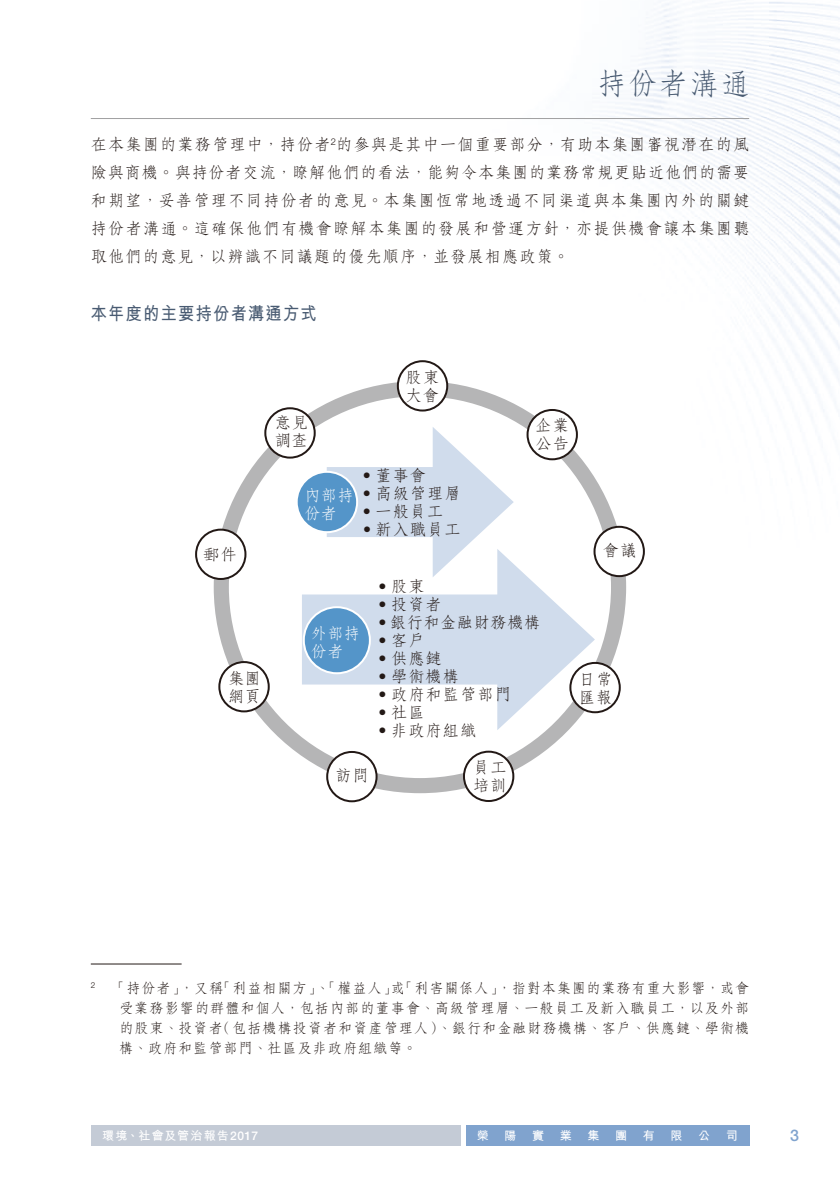
<style>
.page{position:relative;width:840px;height:1191px;background:#fff}
.page>*{position:absolute;margin:0;border:0;box-sizing:border-box;transform-origin:0 0}
.t1{font:30px "DF Fang Song Std W4";letter-spacing:.08em;color:#495b72;scale:.95 1}
.t2{font:700 18px "M Hei HK";letter-spacing:.08em;color:#495b72;scale:.9 1}
.t3{font:16px/18px "DF Fang Song Std W4";letter-spacing:.08em;color:#231916}
.t4{font:16px "DF Fang Song Std W4";letter-spacing:.05em;color:#231916}
.t5{font:16px/18px "DF Fang Song Std W4";letter-spacing:.03em;color:#fff}
.t6{font:500 16px "Helvetica Neue LT Std";color:#80a3ce}
.t7{font:14px/20px "DF Fang Song Std W4";letter-spacing:.08em;color:#231916;text-align:justify}
.t8{font:700 12px "M Hei HK";letter-spacing:.1em;color:#fff}
.s1{font-family:"Helvetica Neue LT Std";font-weight:300}
.s2{font-family:"Helvetica Neue LT Std";font-weight:500}
</style>
<div class="page">
<img style="left:90px;top:0;width:749px;height:1146px">
<div style="left:466px;top:1125px;width:282px;height:20px;background:#80a3ce"></div>
<div style="left:91px;top:1125px;width:369px;height:20px;background:#c4cbd6"></div>
<hr style="left:91px;top:118px;width:657px;height:1px;background:#a0a0a1">
<div style="left:213px;top:381px;width:412px;height:412px;border:15px solid #b5b5b6;border-radius:50%"></div>
<div style="left:265px;top:408px;width:49px;height:49px;background:#fff;border-radius:50%"></div>
<div style="left:264px;top:407px;width:51px;height:51px;border:2px solid #231916;border-radius:50%"></div>
<div style="left:397px;top:361px;width:50px;height:49px;background:#fff;border-radius:50%"></div>
<div style="left:396px;top:360px;width:52px;height:51px;border:2px solid #231916;border-radius:50%"></div>
<div style="left:527px;top:410px;width:49px;height:49px;background:#fff;border-radius:50%"></div>
<div style="left:526px;top:409px;width:51px;height:51px;border:2px solid #231916;border-radius:50%"></div>
<div style="left:594px;top:527px;width:49px;height:49px;background:#fff;border-radius:50%"></div>
<div style="left:593px;top:526px;width:51px;height:51px;border:2px solid #231916;border-radius:50%"></div>
<div style="left:570px;top:663px;width:49px;height:49px;background:#fff;border-radius:50%"></div>
<div style="left:569px;top:662px;width:51px;height:51px;border:2px solid #231916;border-radius:50%"></div>
<div style="left:463px;top:751px;width:50px;height:50px;background:#fff;border-radius:50%"></div>
<div style="left:462px;top:750px;width:52px;height:52px;border:2px solid #231916;border-radius:50%"></div>
<div style="left:327px;top:752px;width:49px;height:49px;background:#fff;border-radius:50%"></div>
<div style="left:326px;top:751px;width:51px;height:51px;border:2px solid #231916;border-radius:50%"></div>
<div style="left:219px;top:662px;width:49px;height:49px;background:#fff;border-radius:50%"></div>
<div style="left:218px;top:661px;width:51px;height:51px;border:2px solid #231916;border-radius:50%"></div>
<div style="left:196px;top:529px;width:49px;height:50px;background:#fff;border-radius:50%"></div>
<div style="left:195px;top:528px;width:51px;height:52px;border:2px solid #231916;border-radius:50%"></div>
<div style="left:302px;top:594px;width:220px;height:90px;background:#d0dcec"></div>
<div style="left:326px;top:467px;width:130px;height:70px;background:#d0dcec"></div>
<svg style="left:432px;top:427px;width:162px;height:303px"></svg>
<div style="left:303px;top:607px;width:66px;height:66px;background:#5495c9;border-radius:50%"></div>
<div style="left:302px;top:606px;width:68px;height:68px;border:2px solid #fff;border-radius:50%"></div>
<div style="left:296px;top:472px;width:61px;height:60px;background:#5495c9;border-radius:50%"></div>
<div style="left:295px;top:471px;width:63px;height:62px;border:2px solid #fff;border-radius:50%"></div>
<hr style="left:91px;top:963px;width:90px;height:1px;background:#231916">
<h1 class="t1" style="left:597px;top:67px;width:161px">持份者溝通</h1>
<p class="t3" style="left:91px;top:130px;width:660px;line-height:28px;text-align:justify">在本集團的業務管理中，持份者<sup>2</sup>的參與是其中一個重要部分，有助本集團審視潛在的風險與商機。與持份者交流，瞭解他們的看法，能夠令本集團的業務常規更貼近他們的需要和期望，妥善管理不同持份者的意見。本集團恆常地透過不同渠道與本集團內外的關鍵持份者溝通。這確保他們有機會瞭解本集團的發展和營運方針，亦提供機會讓本集團聽取他們的意見，以辨識不同議題的優先順序，並發展相應政策。</p>
<p class="t2" style="left:91px;top:300px;width:252px">本年度的主要持份者溝通方式</p>
<p class="t3" style="left:203px;top:544px;width:35px">郵件</p>
<p class="t3" style="left:228px;top:668px;width:34px">集團網頁</p>
<p class="t3" style="left:274px;top:413px;width:35px">意見調查</p>
<p class="t5" style="left:304px;top:486px;width:50px">內部持份者</p>
<p class="t3" style="left:405px;top:368px;width:35px">股東大會</p>
<p class="t3" style="left:363px;top:466px;width:64px"><span class="s1">•</span> 董事會</p>
<p class="t3" style="left:363px;top:484px;width:99px"><span class="s1">•</span> 高級管理層</p>
<p class="t3" style="left:363px;top:502px;width:82px"><span class="s1">•</span> 一般員工</p>
<p class="t3" style="left:363px;top:520px;width:99px"><span class="s1">•</span> 新入職員工</p>
<p class="t3" style="left:535px;top:415px;width:35px">企業公告</p>
<p class="t5" style="left:311px;top:623px;width:50px">外部持份者</p>
<p class="t3" style="left:335px;top:766px;width:35px">訪問</p>
<p class="t3" style="left:378px;top:577px;width:47px"><span class="s1">•</span>股東</p>
<p class="t3" style="left:378px;top:595px;width:64px"><span class="s1">•</span> 投資者</p>
<p class="t4" style="left:378px;top:614px;width:163px"><span class="s1">•</span> 銀行和金融財務機構</p>
<p class="t3" style="left:378px;top:631px;width:47px"><span class="s1">•</span>客戶</p>
<p class="t3" style="left:378px;top:649px;width:64px"><span class="s1">•</span> 供應鏈</p>
<p class="t3" style="left:378px;top:667px;width:82px"><span class="s1">•</span> 學術機構</p>
<p class="t3" style="left:378px;top:685px;width:133px"><span class="s1">•</span> 政府和監管部門</p>
<p class="t3" style="left:378px;top:703px;width:47px"><span class="s1">•</span>社區</p>
<p class="t3" style="left:378px;top:721px;width:99px"><span class="s1">•</span> 非政府組織</p>
<p class="t3" style="left:473px;top:758px;width:35px">員工培訓</p>
<p class="t3" style="left:602px;top:541px;width:35px">會議</p>
<p class="t3" style="left:578px;top:670px;width:35px">日常匯報</p>
<p class="t7" style="left:119px;top:977px;width:631px;text-indent:-28px"><sup>2</sup> 「持份者」，又稱「利益相關方」、「權益人」或「利害關係人」，指對本集團的業務有重大影響，或會受業務影響的群體和個人，包括內部的董事會、高級管理層、一般員工及新入職員工，以及外部的股東、投資者（包括機構投資者和資產管理人）、銀行和金融財務機構、客戶、供應鏈、學術機構、政府和監管部門、社區及非政府組織等。</p>
<p class="t8" style="left:102px;top:1127px;width:157px">環境、社會及管治報告<span class="s2">2017</span></p>
<p class="t8" style="left:476px;top:1127px;width:13px">榮</p>
<p class="t8" style="left:504px;top:1127px;width:13px">陽</p>
<p class="t8" style="left:532px;top:1127px;width:13px">實</p>
<p class="t8" style="left:559px;top:1127px;width:13px">業</p>
<p class="t8" style="left:587px;top:1127px;width:13px">集</p>
<p class="t8" style="left:614px;top:1127px;width:13px">團</p>
<p class="t8" style="left:642px;top:1127px;width:13px">有</p>
<p class="t8" style="left:670px;top:1127px;width:13px">限</p>
<p class="t8" style="left:697px;top:1127px;width:13px">公</p>
<p class="t8" style="left:725px;top:1127px;width:13px">司</p>
<p class="t6" style="left:789px;top:1125px;width:10px">3</p>
</div>
